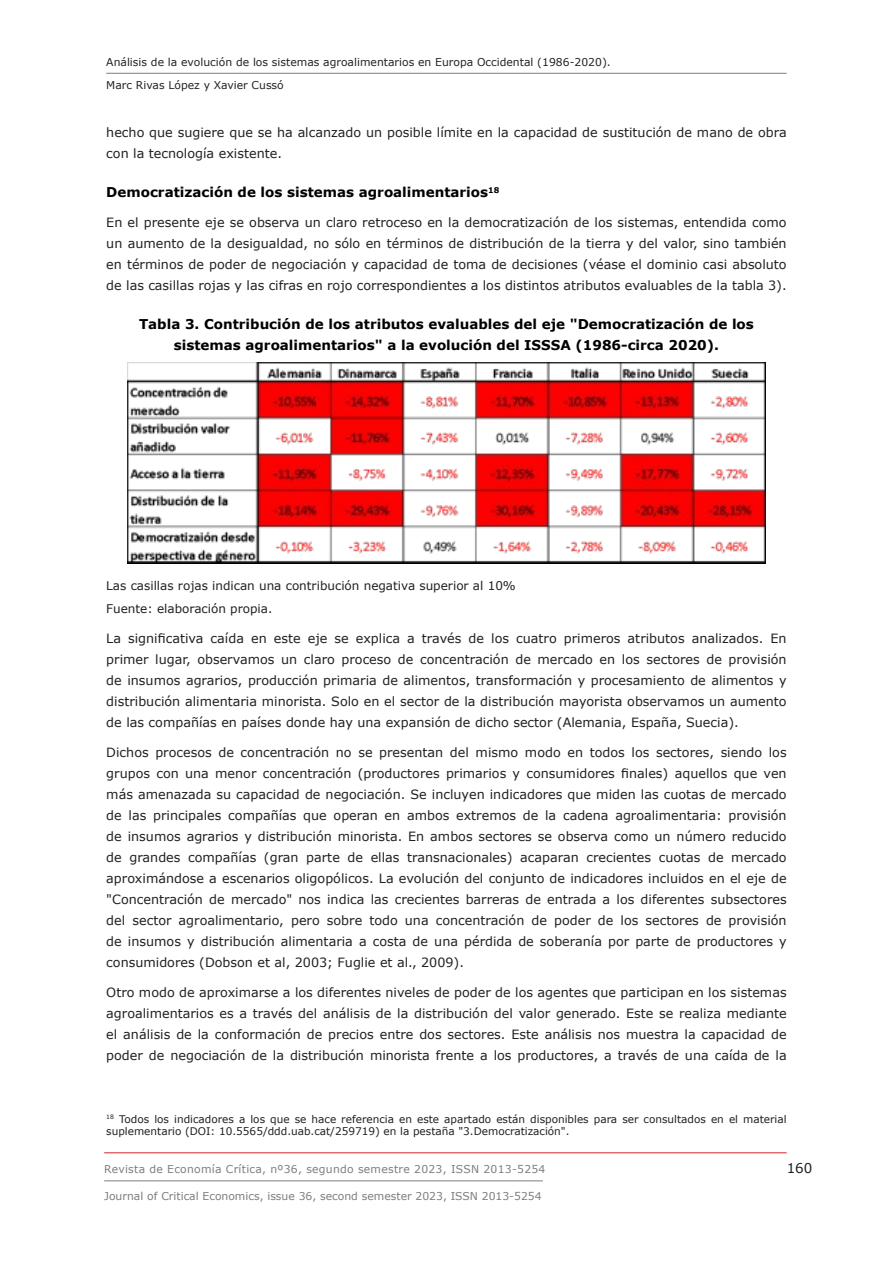
<style>
.page{position:relative;width:893px;height:1263px;background:#fff}
.page>*{position:absolute;margin:0;border:0;box-sizing:border-box;transform-origin:0 0}
.Centered_text{font:700 13.5px/21px "Verdana";color:#000;text-align:center}
.Subtitle{font:700 13.5px "Verdana";color:#000}
.t1{font:13.5px "Verdana";color:#231f20}
.Body_Text{font:12.75px/21px "Verdana";color:#231f20;text-align:justify}
.t2{font:12px "Verdana";color:#231f20}
.t3{font:10.8px/22.5px "Verdana";color:#232323}
.t4{font:10.8px "Verdana";color:#7d7d7d}
.t5{font:10.8px "Verdana";letter-spacing:.025em;color:#7d7d7d}
.Footnotes{font:10.5px/12.6px "Verdana";color:#231f20}
</style>
<div class="page">
<hr style="left:106px;top:73px;width:681px;height:1px;background:#7d7d7d">
<hr style="left:104px;top:1152px;width:683px;height:1px;background:#d1232a">
<hr style="left:104px;top:1180px;width:439px;height:1px;background:#7d7d7d">
<img style="left:128px;top:362px;width:637px;height:201px">
<p class="t3" style="left:106px;top:51px;width:506px">Análisis de la evolución de los sistemas agroalimentarios en Europa Occidental (1986-2020).<br>Marc Rivas López y Xavier Cussó</p>
<p class="Body_Text" style="left:106px;top:122px;width:682px">hecho que sugiere que se ha alcanzado un posible límite en la capacidad de sustitución de mano de obra con la tecnología existente.</p>
<p class="Subtitle" style="left:106px;top:184px;width:394px">Democratización de los sistemas agroalimentarios<sup>18</sup></p>
<p class="Body_Text" style="left:106px;top:212px;width:682px">En el presente eje se observa un claro retroceso en la democratización de los sistemas, entendida como un aumento de la desigualdad, no sólo en términos de distribución de la tierra y del valor, sino también en términos de poder de negociación y capacidad de toma de decisiones (véase el dominio casi absoluto de las casillas rojas y las cifras en rojo correspondientes a los distintos atributos evaluables de la tabla 3).</p>
<p class="Centered_text" style="left:139px;top:314px;width:616px">Tabla 3. Contribución de los atributos evaluables del eje "Democratización de los sistemas agroalimentarios" a la evolución del ISSSA (1986-circa 2020).</p>
<p class="t2" style="left:106px;top:578px;width:411px">Las casillas rojas indican una contribución negativa superior al 10%</p>
<p class="t2" style="left:106px;top:601px;width:168px">Fuente: elaboración propia.</p>
<p class="Body_Text" style="left:106px;top:628px;width:682px">La significativa caída en este eje se explica a través de los cuatro primeros atributos analizados. En primer lugar, observamos un claro proceso de concentración de mercado en los sectores de provisión de insumos agrarios, producción primaria de alimentos, transformación y procesamiento de alimentos y distribución alimentaria minorista. Solo en el sector de la distribución mayorista observamos un aumento de las compañías en países donde hay una expansión de dicho sector (Alemania, España, Suecia).</p>
<p class="Body_Text" style="left:106px;top:742px;width:682px">Dichos procesos de concentración no se presentan del mismo modo en todos los sectores, siendo los grupos con una menor concentración (productores primarios y consumidores finales) aquellos que ven más amenazada su capacidad de negociación. Se incluyen indicadores que miden las cuotas de mercado de las principales compañías que operan en ambos extremos de la cadena agroalimentaria: provisión de insumos agrarios y distribución minorista. En ambos sectores se observa como un número reducido de grandes compañías (gran parte de ellas transnacionales) acaparan crecientes cuotas de mercado aproximándose a escenarios oligopólicos. La evolución del conjunto de indicadores incluidos en el eje de "Concentración de mercado" nos indica las crecientes barreras de entrada a los diferentes subsectores del sector agroalimentario, pero sobre todo una concentración de poder de los sectores de provisión de insumos y distribución alimentaria a costa de una pérdida de soberanía por parte de productores y consumidores (Dobson et al, 2003; Fuglie et al., 2009).</p>
<p class="Body_Text" style="left:106px;top:982px;width:682px">Otro modo de aproximarse a los diferentes niveles de poder de los agentes que participan en los sistemas agroalimentarios es a través del análisis de la distribución del valor generado. Este se realiza mediante el análisis de la conformación de precios entre dos sectores. Este análisis nos muestra la capacidad de poder de negociación de la distribución minorista frente a los productores, a través de una caída de la</p>
<p class="Footnotes" style="left:106px;top:1113px;width:682px"><sup>18</sup> Todos los indicadores a los que se hace referencia en este apartado están disponibles para ser consultados en el material suplementario (DOI: 10.5565/ddd.uab.cat/259719) en la pestaña "3.Democratización".</p>
<p class="t5" style="left:104px;top:1162px;width:443px">Revista de Economía Crítica, nº36, segundo semestre 2023, ISSN 2013-5254</p>
<p class="t4" style="left:104px;top:1189px;width:439px">Journal of Critical Economics, issue 36, second semester 2023, ISSN 2013-5254</p>
<p class="t1" style="left:787px;top:1160px;width:27px">160</p>
</div>
